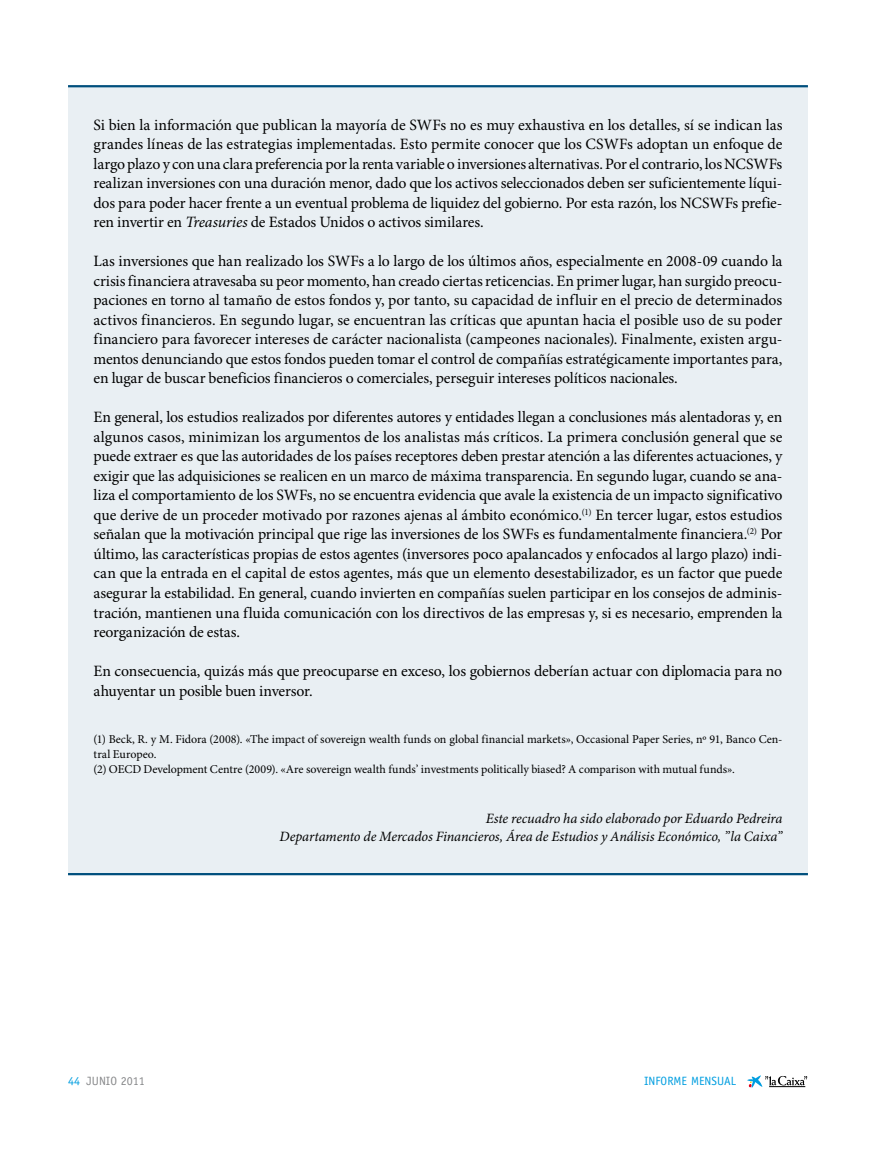
<style>
.page{position:relative;width:893px;height:1149px;background:#fff}
.page>*{position:absolute;margin:0;border:0;box-sizing:border-box;transform-origin:0 0}
.t1{font:15.75px/19.5px "Minion Pro";letter-spacing:-.01em;color:#000;text-align:justify}
.t2{font:italic 14.25px/18px "Minion Pro";letter-spacing:-.005em;color:#000;text-align:right}
.t3{font:12px/15px "Minion Pro";color:#000}
.t4{font:12px "Officina Sans Std";color:#009ee0}
.t5{font:12px "Officina Sans Std";color:#87888a}
.s1{font-style:italic}
.s2{color:#009ee0}
</style>
<div class="page">
<svg style="left:747px;top:1075px;width:60px;height:12px"></svg>
<div style="left:68px;top:86px;width:740px;height:787px;background:#e9eff3"></div>
<hr style="left:68px;top:85px;width:740px;height:2px;background:#004f7d">
<hr style="left:68px;top:872px;width:740px;height:3px;background:#004f7d">
<p class="t1" style="left:94px;top:115px;width:690px">Si bien la información que publican la mayoría de SWFs no es muy exhaustiva en los detalles, sí se indican las grandes líneas de las estrategias implementadas. Esto permite conocer que los CSWFs adoptan un enfoque de largo plazo y con una clara preferencia por la renta variable o inversiones alternativas. Por el contrario, los NCSWFs realizan inversiones con una duración menor, dado que los activos seleccionados deben ser suficientemente líqui&shy;dos para poder hacer frente a un eventual problema de liquidez del gobierno. Por esta razón, los NCSWFs prefie&shy;ren invertir en <span class="s1">Treasuries</span> de Estados Unidos o activos similares.</p>
<p class="t1" style="left:94px;top:252px;width:690px">Las inversiones que han realizado los SWFs a lo largo de los últimos años, especialmente en 2008-09 cuando la crisis financiera atravesaba su peor momento, han creado ciertas reticencias. En primer lugar, han surgido preocu&shy;paciones en torno al tamaño de estos fondos y, por tanto, su capacidad de influir en el precio de determinados activos financieros. En segundo lugar, se encuentran las críticas que apuntan hacia el posible uso de su poder financiero para favorecer intereses de carácter nacionalista (campeones nacionales). Finalmente, existen argu&shy;mentos denunciando que estos fondos pueden tomar el control de compañías estratégicamente importantes para, en lugar de buscar beneficios financieros o comerciales, perseguir intereses políticos nacionales.</p>
<p class="t1" style="left:94px;top:408px;width:690px">En general, los estudios realizados por diferentes autores y entidades llegan a conclusiones más alentadoras y, en algunos casos, minimizan los argumentos de los analistas más críticos. La primera conclusión general que se puede extraer es que las autoridades de los países receptores deben prestar atención a las diferentes actuaciones, y exigir que las adquisiciones se realicen en un marco de máxima transparencia. En segundo lugar, cuando se ana&shy;liza el comportamiento de los SWFs, no se encuentra evidencia que avale la existencia de un impacto significativo que derive de un proceder motivado por razones ajenas al ámbito económico.<sup>(1)</sup> En tercer lugar, estos estudios señalan que la motivación principal que rige las inversiones de los SWFs es fundamentalmente financiera.<sup>(2)</sup> Por último, las características propias de estos agentes (inversores poco apalancados y enfocados al largo plazo) indi&shy;can que la entrada en el capital de estos agentes, más que un elemento desestabilizador, es un factor que puede asegurar la estabilidad. En general, cuando invierten en compañías suelen participar en los consejos de adminis&shy;tración, mantienen una fluida comunicación con los directivos de las empresas y, si es necesario, emprenden la reorganización de estas.</p>
<p class="t1" style="left:94px;top:661px;width:690px">En consecuencia, quizás más que preocuparse en exceso, los gobiernos deberían actuar con diplomacia para no ahuyentar un posible buen inversor.</p>
<p class="t3" style="left:94px;top:732px;width:690px">(1) Beck, R. y M. Fidora (2008). «The impact of sovereign wealth funds on global financial markets», Occasional Paper Series, nº 91, Banco Cen&shy;tral Europeo.<br>(2) OECD Development Centre (2009). «Are sovereign wealth funds’ investments politically biased? A comparison with mutual funds».</p>
<p class="t2" style="left:280px;top:809px;width:504px">Este recuadro ha sido elaborado por Eduardo Pedreira<br>Departamento de Mercados Financieros, Área de Estudios y Análisis Económico, ”la Caixa”</p>
<p class="t5" style="left:68px;top:1073px;width:78px"><span class="s2">44</span> JUNIO 2011</p>
<p class="t4" style="left:644px;top:1073px;width:93px">INFORME MENSUAL</p>
</div>
